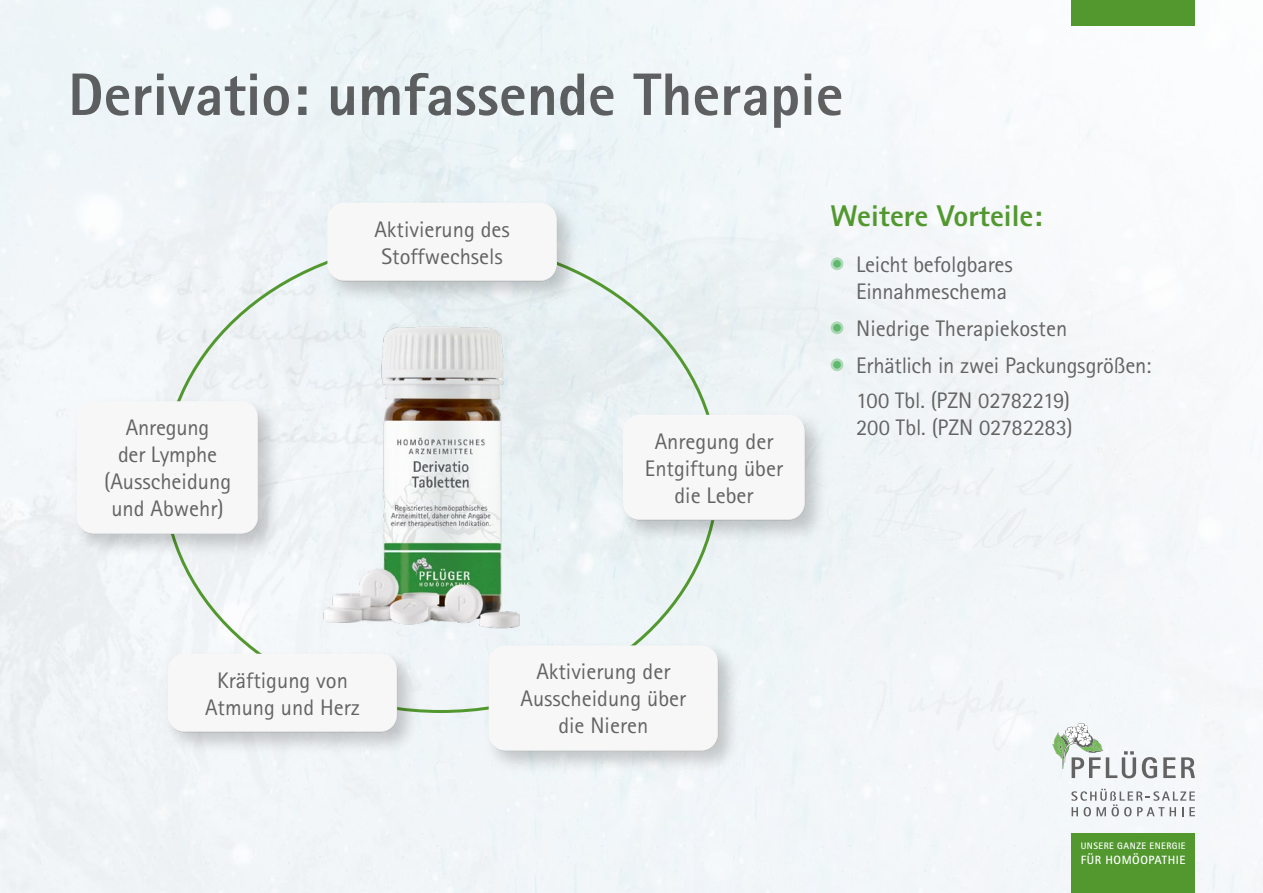
<style>
.page{position:relative;width:1263px;height:893px;background:#fff}
.page>*{position:absolute;margin:0;border:0;box-sizing:border-box;transform-origin:0 0}
.t1{font:800 60px "Rotis Sans Serif";color:#646363}
.t2{font:800 30px "Rotis Sans Serif";color:#52982f}
.t3{font:22.5px/27px "Rotis Sans Serif";color:#646363;text-align:center}
.t4{font:700 12px "Rotis Sans Serif";letter-spacing:.045em;color:#fff}
.t5{font:700 9.3px "Rotis Sans Serif";letter-spacing:.05em;color:#fff}
</style>
<div class="page">
<img style="left:0;top:0;width:1263px;height:893px">
<svg style="left:1142px;top:757px;width:15px;height:21px"></svg>
<svg style="left:1163px;top:757px;width:32px;height:21px"></svg>
<svg style="left:1071px;top:789px;width:124px;height:27px"></svg>
<svg style="left:1052px;top:723px;width:84px;height:55px"></svg>
<div style="left:1071px;top:833px;width:124px;height:60px;background:#52982f"></div>
<div style="left:1071px;top:0;width:124px;height:26px;background:#52982f"></div>
<div style="left:617px;top:409px;width:212px;height:135px;background:#000;opacity:.2"></div>
<div style="left:623px;top:412px;width:182px;height:98px;background:#fff;opacity:.5"></div>
<div style="left:623px;top:420px;width:184px;height:102px;background:#f7f7f7"></div>
<div style="left:71px;top:395px;width:211px;height:163px;background:#000;opacity:.2"></div>
<div style="left:75px;top:399px;width:184px;height:124px;background:#f7f7f7"></div>
<div style="left:76px;top:406px;width:184px;height:128px;background:#f7f7f7"></div>
<div style="left:162px;top:648px;width:259px;height:108px;background:#000;opacity:.2"></div>
<div style="left:167px;top:652px;width:231px;height:70px;background:#f7f7f7"></div>
<div style="left:167px;top:659px;width:231px;height:74px;background:#f7f7f7"></div>
<div style="left:483px;top:639px;width:259px;height:136px;background:#000;opacity:.2"></div>
<div style="left:488px;top:643px;width:230px;height:98px;background:#fff;opacity:.5"></div>
<div style="left:488px;top:650px;width:231px;height:101px;background:#f7f7f7"></div>
<div style="left:321px;top:197px;width:260px;height:108px;background:#000;opacity:.2"></div>
<div style="left:327px;top:201px;width:230px;height:70px;background:#fff;opacity:.5"></div>
<div style="left:327px;top:208px;width:231px;height:74px;background:#f7f7f7"></div>
<svg style="left:831px;top:257px;width:12px;height:13px"></svg>
<div style="left:833px;top:260px;width:8px;height:8px;background:#60b86d;border-radius:50%"></div>
<svg style="left:831px;top:321px;width:12px;height:13px"></svg>
<div style="left:833px;top:324px;width:8px;height:8px;background:#60b76d;border-radius:50%"></div>
<svg style="left:831px;top:358px;width:12px;height:13px"></svg>
<div style="left:833px;top:361px;width:8px;height:8px;background:#60b86d;border-radius:50%"></div>
<img style="left:291px;top:282px;width:263px;height:391px">
<h1 class="t1" style="left:68px;top:56px;width:777px">Derivatio: umfassende Therapie</h1>
<p class="t3" style="left:104px;top:414px;width:129px">Anregung<br>der Lymphe (Ausscheidung und Abwehr)</p>
<p class="t3" style="left:374px;top:216px;width:137px">Aktivierung des<br>Stoffwechsels</p>
<p class="t3" style="left:645px;top:428px;width:140px">Anregung der<br>Entgiftung über die Leber</p>
<h2 class="t2" style="left:831px;top:197px;width:213px">Weitere Vorteile:</h2>
<p class="t3" style="left:856px;top:250px;width:158px;text-align:left">Leicht befolgbares<br>Einnahmeschema</p>
<p class="t3" style="left:856px;top:310px;width:296px;line-height:36.3px;text-align:left">Niedrige Therapiekosten<br>Erhätlich in zwei Packungsgrößen:<br>100 Tbl. (PZN 02782219)</p>
<p class="t3" style="left:856px;top:414px;width:218px">200 Tbl. (PZN 02782283)</p>
<p class="t3" style="left:205px;top:666px;width:156px">Kräftigung von<br>Atmung und Herz</p>
<p class="t3" style="left:520px;top:658px;width:167px">Aktivierung der<br>Ausscheidung über die Nieren</p>
<p class="t5" style="left:1081px;top:840px;width:106px">UNSERE GANZE ENERGIE</p>
<p class="t4" style="left:1081px;top:852px;width:106px">FÜR HOMÖOPATHIE</p>
</div>
